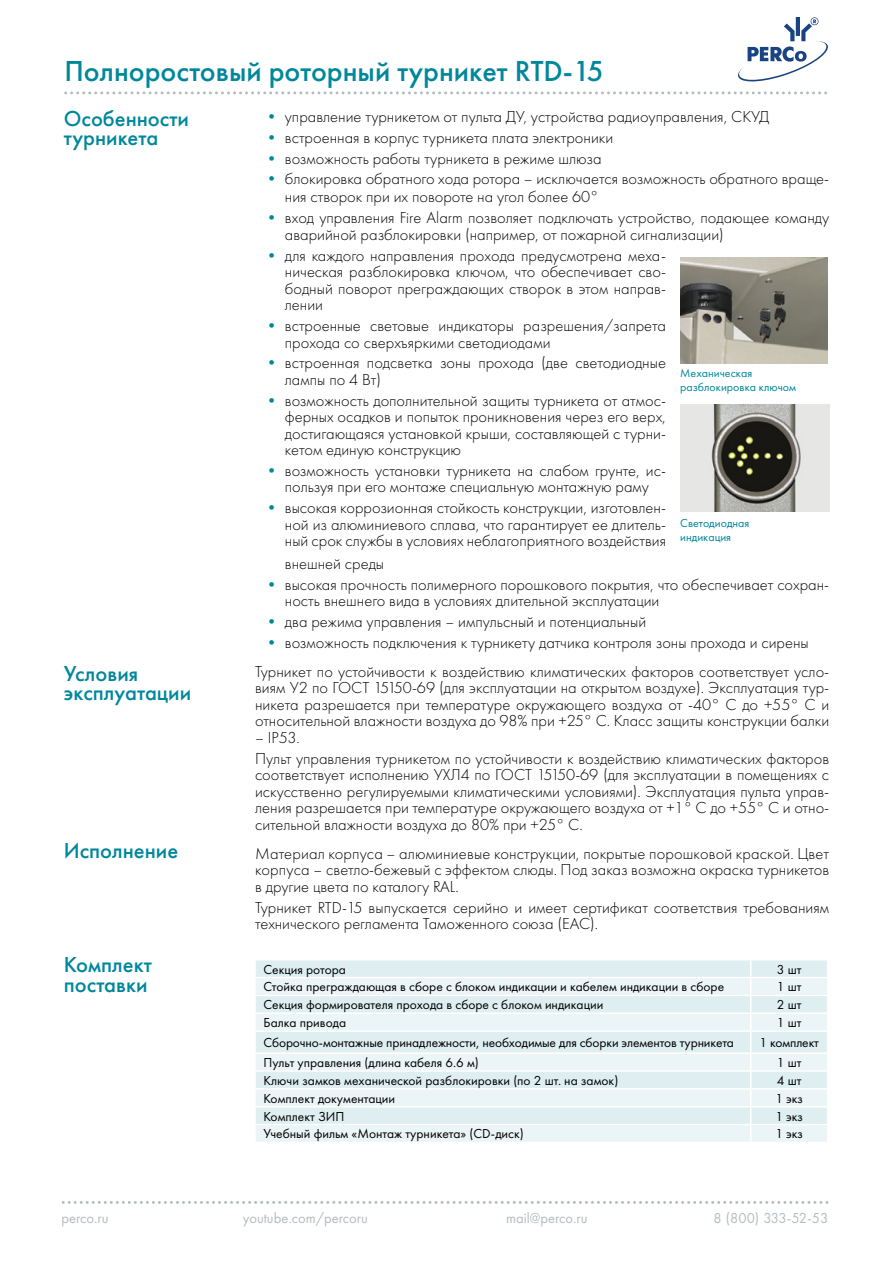
<style>
.page{position:relative;width:893px;height:1263px;background:#fff}
.page>*{position:absolute;margin:0;border:0;box-sizing:border-box;transform-origin:0 0}
.t1{font:500 30px "Futura New";color:#00879b}
.t2{font:500 22.5px/19.5px "Futura New";color:#00879b}
.t3{font:300 16.5px/16.5px "Futura New";color:#000}
.t4{font:15px "Futura New";color:#b4bbbf}
.t5{font:15px "Futura New";letter-spacing:-.025em;color:#b4bbbf}
.t6{font:13.5px "Futura New";color:#000}
.t7{font:12px/13.5px "Futura New";color:#00879b}
.s1{font-weight:400;color:#00879b}
</style>
<div class="page">
<svg style="left:66px;top:91px;width:754px;height:3px"></svg>
<svg style="left:63px;top:1201px;width:758px;height:3px"></svg>
<svg style="left:738px;top:18px;width:90px;height:64px"></svg>
<div style="left:256px;top:960px;width:571px;height:17px;background:#dfeff1"></div>
<svg style="left:256px;top:978px;width:571px;height:164px;background:#e5f1f3"></svg>
<hr style="left:254px;top:995px;width:497px;height:1px;background:#fff">
<hr style="left:751px;top:995px;width:77px;height:1px;background:#fff">
<hr style="left:256px;top:1012px;width:495px;height:2px;background:#fff">
<hr style="left:751px;top:1012px;width:76px;height:2px;background:#fff">
<hr style="left:254px;top:1030px;width:497px;height:2px;background:#fff">
<hr style="left:751px;top:1030px;width:77px;height:2px;background:#fff">
<hr style="left:256px;top:1052px;width:495px;height:2px;background:#fff">
<hr style="left:751px;top:1052px;width:76px;height:2px;background:#fff">
<hr style="left:256px;top:1070px;width:495px;height:2px;background:#fff">
<hr style="left:751px;top:1070px;width:76px;height:2px;background:#fff">
<hr style="left:256px;top:1088px;width:495px;height:1px;background:#fff">
<hr style="left:751px;top:1088px;width:76px;height:1px;background:#fff">
<hr style="left:256px;top:1106px;width:495px;height:1px;background:#fff">
<hr style="left:751px;top:1106px;width:76px;height:1px;background:#fff">
<hr style="left:256px;top:1124px;width:495px;height:1px;background:#fff">
<svg style="left:750px;top:960px;width:1px;height:182px"></svg>
<hr style="left:751px;top:1124px;width:76px;height:1px;background:#fff">
<img style="left:681px;top:257px;width:147px;height:106px">
<img style="left:680px;top:404px;width:149px;height:107px">
<h1 class="t1" style="left:64px;top:53px;width:541px">Полноростовый роторный турникет RTD-15</h1>
<h2 class="t2" style="left:64px;top:109px;width:127px">Особенности турникета</h2>
<h2 class="t2" style="left:64px;top:663px;width:129px">Условия эксплуатации</h2>
<h2 class="t2" style="left:64px;top:841px;width:116px">Исполнение</h2>
<h2 class="t2" style="left:64px;top:955px;width:90px">Комплект поставки</h2>
<p class="t3" style="left:264px;top:108px;width:507px"><span class="s1">•</span> управление турникетом от пульта ДУ, устройства радиоуправления, СКУД</p>
<p class="t3" style="left:264px;top:129px;width:351px"><span class="s1">•</span> встроенная в корпус турникета плата электроники</p>
<p class="t3" style="left:264px;top:150px;width:339px"><span class="s1">•</span> возможность работы турникета в режиме шлюза</p>
<p class="t3" style="left:285px;top:170px;width:546px;line-height:18px;text-indent:-21px"><span class="s1">•</span> блокировка обратного хода ротора – исключается возможность обратного враще&shy;ния створок при их повороте на угол более 60°</p>
<p class="t3" style="left:285px;top:209px;width:546px;text-indent:-21px"><span class="s1">•</span> вход управления Fire Alarm позволяет подключать устройство, подающее команду аварийной разблокировки (например, от пожарной сигнализации)</p>
<p class="t3" style="left:285px;top:247px;width:383px;text-align:justify;text-indent:-21px"><span class="s1">•</span> для каждого направления прохода предусмотрена меха&shy;ническая разблокировка ключом, что обеспечивает сво&shy;бодный поворот преграждающих створок в этом направ&shy;лении</p>
<p class="t3" style="left:285px;top:317px;width:383px;text-indent:-21px"><span class="s1">•</span> встроенные световые индикаторы разрешения/запрета прохода со сверхъяркими светодиодами</p>
<p class="t3" style="left:285px;top:355px;width:383px;text-indent:-21px"><span class="s1">•</span> встроенная подсветка зоны прохода (две светодиодные лампы по 4 Вт)</p>
<p class="t3" style="left:285px;top:392px;width:383px;text-align:justify;text-indent:-21px"><span class="s1">•</span> возможность дополнительной защиты турникета от атмос&shy;ферных осадков и попыток проникновения через его верх, достигающаяся установкой крыши, составляющей с турни&shy;кетом единую конструкцию</p>
<p class="t3" style="left:264px;top:462px;width:404px;text-align:center"><span class="s1">•</span> возможность установки турникета на слабом грунте, ис&shy;пользуя при его монтаже специальную монтажную раму</p>
<p class="t3" style="left:285px;top:499px;width:383px;text-align:justify;text-indent:-21px"><span class="s1">•</span> высокая коррозионная стойкость конструкции, изготовлен&shy;ной из алюминиевого сплава, что гарантирует ее длитель&shy;ный срок службы в условиях неблагоприятного воздействия</p>
<p class="t7" style="left:680px;top:366px;width:117px">Механическая разблокировка ключом</p>
<p class="t7" style="left:680px;top:517px;width:71px">Светодиодная индикация</p>
<p class="t3" style="left:285px;top:555px;width:101px">внешней среды</p>
<p class="t3" style="left:285px;top:576px;width:546px;text-indent:-21px"><span class="s1">•</span> высокая прочность полимерного порошкового покрытия, что обеспечивает сохран&shy;ность внешнего вида в условиях длительной эксплуатации</p>
<p class="t3" style="left:264px;top:613px;width:384px"><span class="s1">•</span> два режима управления – импульсный и потенциальный</p>
<p class="t3" style="left:255px;top:628px;width:576px;line-height:29.2px;text-indent:9px"><span class="s1">•</span> возможность подключения к турникету датчика контроля зоны прохода и сирены<br>Турникет по устойчивости к воздействию климатических факторов соответствует усло-</p>
<p class="t3" style="left:255px;top:680px;width:576px;text-align:justify">виям У2 по ГОСТ 15150-69 (для эксплуатации на открытом воздухе). Эксплуатация тур&shy;никета разрешается при температуре окружающего воздуха от -40° С до +55° С и относительной влажности воздуха до 98% при +25° С. Класс защиты конструкции балки</p>
<p class="t3" style="left:255px;top:727px;width:576px;line-height:20.7px">– IP53.<br>Пульт управления турникетом по устойчивости к воздействию климатических факторов</p>
<p class="t3" style="left:255px;top:766px;width:576px;text-align:justify">соответствует исполнению УХЛ4 по ГОСТ 15150-69 (для эксплуатации в помещениях с искусственно регулируемыми климатическими условиями). Эксплуатация пульта управ&shy;ления разрешается при температуре окружающего воздуха от +1° С до +55° С и отно&shy;сительной влажности воздуха до 80% при +25° С.</p>
<p class="t3" style="left:255px;top:845px;width:576px;text-align:justify">Материал корпуса – алюминиевые конструкции, покрытые порошковой краской. Цвет корпуса – светло-бежевый с эффектом слюды. Под заказ возможна окраска турникетов в другие цвета по каталогу RAL.</p>
<p class="t3" style="left:255px;top:899px;width:575px">Турникет RTD-15 выпускается серийно и имеет сертификат соответствия требованиям технического регламента Таможенного союза (EAC).</p>
<p class="t6" style="left:264px;top:961px;width:84px">Секция ротора</p>
<p class="t6" style="left:777px;top:961px;width:26px">3 шт</p>
<p class="t6" style="left:264px;top:979px;width:462px">Стойка преграждающая в сборе с блоком индикации и кабелем индикации в сборе</p>
<p class="t6" style="left:777px;top:979px;width:26px">1 шт</p>
<p class="t6" style="left:264px;top:997px;width:341px">Секция формирователя прохода в сборе с блоком индикации</p>
<p class="t6" style="left:777px;top:997px;width:26px">2 шт</p>
<p class="t6" style="left:264px;top:1014px;width:84px">Балка привода</p>
<p class="t6" style="left:777px;top:1014px;width:26px">1 шт</p>
<p class="t6" style="left:264px;top:1034px;width:472px">Сборочно-монтажные принадлежности, необходимые для сборки элементов турникета</p>
<p class="t6" style="left:759px;top:1034px;width:61px">1 комплект</p>
<p class="t6" style="left:264px;top:1054px;width:217px">Пульт управления (длина кабеля 6.6 м)</p>
<p class="t6" style="left:777px;top:1054px;width:26px">1 шт</p>
<p class="t6" style="left:264px;top:1072px;width:356px">Ключи замков механической разблокировки (по 2 шт. на замок)</p>
<p class="t6" style="left:777px;top:1072px;width:26px">4 шт</p>
<p class="t6" style="left:264px;top:1090px;width:133px">Комплект документации</p>
<p class="t6" style="left:775px;top:1090px;width:29px">1 экз</p>
<p class="t6" style="left:264px;top:1108px;width:82px">Комплект ЗИП</p>
<p class="t6" style="left:775px;top:1108px;width:29px">1 экз</p>
<p class="t6" style="left:264px;top:1126px;width:262px">Учебный фильм «Монтаж турникета» (CD-диск)</p>
<p class="t6" style="left:775px;top:1126px;width:29px">1 экз</p>
<p class="t4" style="left:62px;top:1209px;width:49px">perco.ru</p>
<p class="t4" style="left:243px;top:1209px;width:127px">youtube.com/percoru</p>
<p class="t4" style="left:506px;top:1209px;width:83px">mail@perco.ru</p>
<p class="t5" style="left:713px;top:1209px;width:116px">8 (800) 333-52-53</p>
</div>
